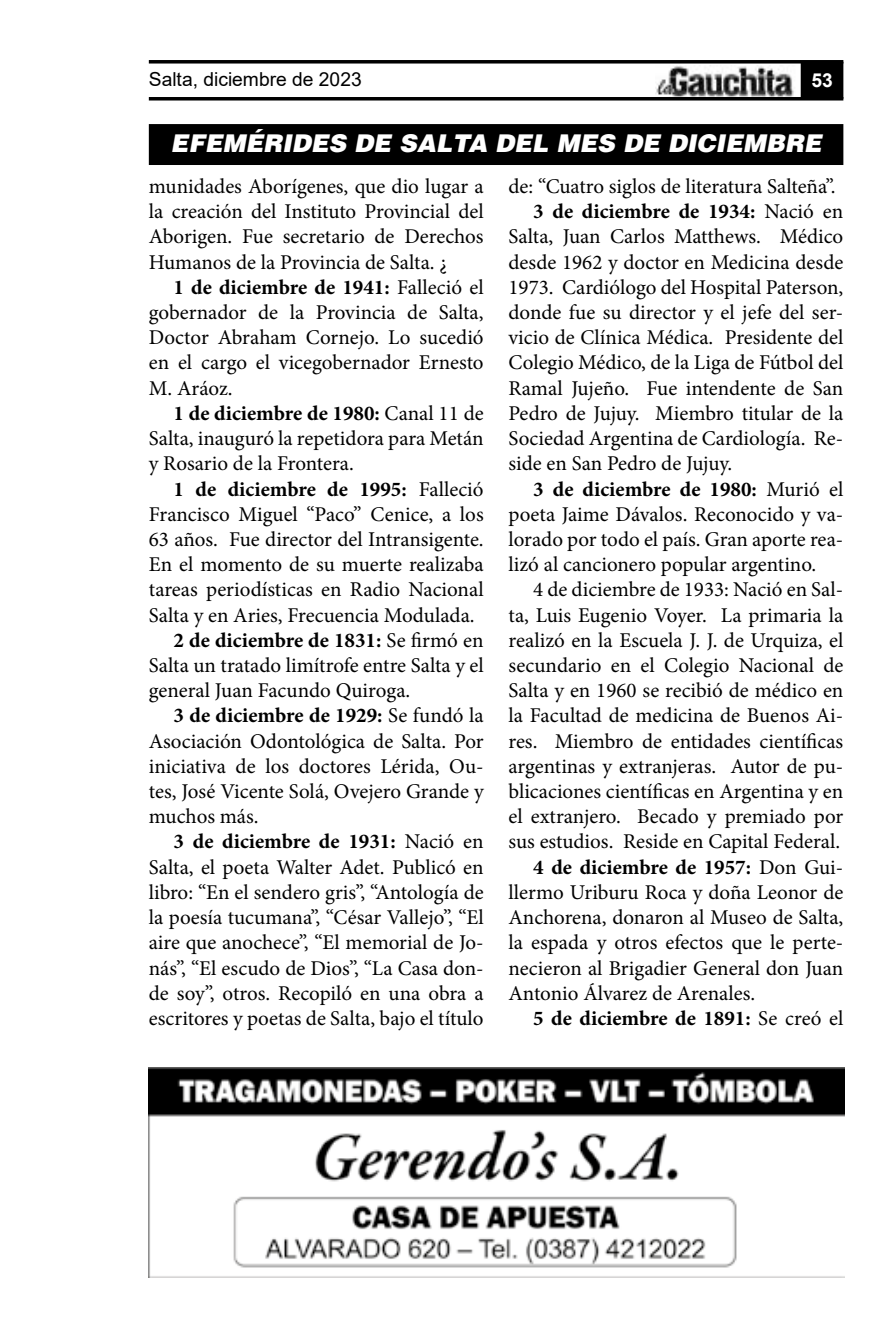
<style>
.page{position:relative;width:893px;height:1340px;background:#fff}
.page>*{position:absolute;margin:0;border:0;box-sizing:border-box;transform-origin:0 0}
.t1{font:24.5px "Airbus Special";color:#fff}
.t2{font:21px/25.2px "Minion Pro";color:#000;text-align:justify}
.t3{font:700 21px "Minion Pro";color:#000}
.t4{font:19.25px "Arial";color:#000}
.t5{font:700 19.25px "Arial";color:#fff}
.s1{font-weight:700}
.s2{font-weight:400}
</style>
<div class="page">
<img style="left:656px;top:65px;width:138px;height:32px">
<svg style="left:149px;top:60px;width:694px;height:4px;background:#1e1e1e"></svg>
<hr style="left:149px;top:97px;width:694px;height:3px;background:#000">
<div style="left:802px;top:63px;width:40px;height:35px;background:#000"></div>
<div style="left:801px;top:62px;width:42px;height:37px;border:2px solid #000"></div>
<div style="left:150px;top:125px;width:692px;height:39px;background:#000"></div>
<div style="left:149px;top:124px;width:694px;height:41px;border:2px solid #000"></div>
<img style="left:149px;top:1067px;width:695px;height:210px">
<p class="t4" style="left:149px;top:66px;width:214px">Salta, diciembre de 2023</p>
<p class="t5" style="left:811px;top:66px;width:23px">53</p>
<p class="t1" style="left:171px;top:129px;width:652px">EFEMÉRIDES DE SALTA DEL MES DE DICIEMBRE</p>
<p class="t2" style="left:149px;top:174px;width:336px">munidades Aborígenes, que dio lugar a la creación del Instituto Provincial del Aborigen. Fue secretario de Derechos Humanos de la Provincia de Salta. ¿</p>
<p class="t2" style="left:149px;top:274px;width:336px;text-indent:25px"><span class="s1">1 de diciembre de 1941:</span> Falleció el gobernador de la Provincia de Salta, Doctor Abraham Cornejo. Lo sucedió en el cargo el vicegobernador Ernesto M. Aráoz.</p>
<p class="t2" style="left:149px;top:400px;width:336px;text-indent:25px"><span class="s1">1 de diciembre de 1980:</span> Canal 11 de Salta, inauguró la repetidora para Metán y Rosario de la Frontera.</p>
<p class="t3" style="left:174px;top:474px;width:311px">1 de diciembre de 1995: <span class="s2">Falleció</span></p>
<p class="t2" style="left:149px;top:501px;width:336px">Francisco Miguel “Paco” Cenice, a los</p>
<p class="t2" style="left:149px;top:526px;width:336px">63 años. Fue director del Intransigente.</p>
<p class="t2" style="left:149px;top:552px;width:336px">En el momento de su muerte realizaba</p>
<p class="t2" style="left:149px;top:577px;width:336px">tareas periodísticas en Radio Nacional</p>
<p class="t2" style="left:149px;top:602px;width:327px">Salta y en Aries, Frecuencia Modulada.</p>
<p class="t3" style="left:174px;top:625px;width:312px">2 de diciembre de 1831: <span class="s2">Se firmó en</span></p>
<p class="t2" style="left:149px;top:652px;width:336px">Salta un tratado limítrofe entre Salta y el</p>
<p class="t2" style="left:149px;top:678px;width:263px">general Juan Facundo Quiroga.</p>
<p class="t3" style="left:174px;top:701px;width:312px">3 de diciembre de 1929: <span class="s2">Se fundó la</span></p>
<p class="t2" style="left:149px;top:728px;width:336px">Asociación Odontológica de Salta. Por</p>
<p class="t2" style="left:149px;top:753px;width:336px">iniciativa de los doctores Lérida, Ou-</p>
<p class="t2" style="left:149px;top:778px;width:336px">tes, José Vicente Solá, Ovejero Grande y</p>
<p class="t2" style="left:149px;top:804px;width:111px">muchos más.</p>
<p class="t3" style="left:174px;top:827px;width:312px">3 de diciembre de 1931: <span class="s2">Nació en</span></p>
<p class="t2" style="left:149px;top:854px;width:336px">Salta, el poeta Walter Adet. Publicó en</p>
<p class="t2" style="left:149px;top:879px;width:336px">libro: “En el sendero gris”, “Antología de</p>
<p class="t2" style="left:149px;top:904px;width:336px">la poesía tucumana”, “César Vallejo”, “El</p>
<p class="t2" style="left:149px;top:930px;width:336px">aire que anochece”, “El memorial de Jo-</p>
<p class="t2" style="left:149px;top:955px;width:336px">nás”, “El escudo de Dios”, “La Casa don-</p>
<p class="t2" style="left:149px;top:980px;width:336px">de soy”, otros. Recopiló en una obra a</p>
<p class="t2" style="left:149px;top:1005px;width:336px">escritores y poetas de Salta, bajo el título</p>
<p class="t2" style="left:508px;top:174px;width:328px">de: “Cuatro siglos de literatura Salteña”.</p>
<p class="t3" style="left:533px;top:197px;width:312px">3 de diciembre de 1934: <span class="s2">Nació en</span></p>
<p class="t2" style="left:508px;top:224px;width:336px">Salta, Juan Carlos Matthews. Médico</p>
<p class="t2" style="left:508px;top:249px;width:336px">desde 1962 y doctor en Medicina desde</p>
<p class="t2" style="left:508px;top:274px;width:336px">1973. Cardiólogo del Hospital Paterson,</p>
<p class="t2" style="left:508px;top:300px;width:336px">donde fue su director y el jefe del ser-</p>
<p class="t2" style="left:508px;top:325px;width:336px">vicio de Clínica Médica. Presidente del</p>
<p class="t2" style="left:508px;top:350px;width:336px">Colegio Médico, de la Liga de Fútbol del</p>
<p class="t2" style="left:508px;top:375px;width:336px">Ramal Jujeño. Fue intendente de San</p>
<p class="t2" style="left:508px;top:400px;width:336px">Pedro de Jujuy. Miembro titular de la</p>
<p class="t2" style="left:508px;top:426px;width:336px">Sociedad Argentina de Cardiología. Re-</p>
<p class="t2" style="left:508px;top:451px;width:225px">side en San Pedro de Jujuy.</p>
<p class="t3" style="left:533px;top:474px;width:312px">3 de diciembre de 1980: <span class="s2">Murió el</span></p>
<p class="t2" style="left:508px;top:501px;width:336px">poeta Jaime Dávalos. Reconocido y va-</p>
<p class="t2" style="left:508px;top:526px;width:336px">lorado por todo el país. Gran aporte rea-</p>
<p class="t2" style="left:508px;top:552px;width:309px">lizó al cancionero popular argentino.</p>
<p class="t2" style="left:533px;top:577px;width:311px">4 de diciembre de 1933: Nació en Sal-</p>
<p class="t2" style="left:508px;top:602px;width:336px">ta, Luis Eugenio Voyer. La primaria la</p>
<p class="t2" style="left:508px;top:627px;width:336px">realizó en la Escuela J. J. de Urquiza, el</p>
<p class="t2" style="left:508px;top:652px;width:336px">secundario en el Colegio Nacional de</p>
<p class="t2" style="left:508px;top:678px;width:336px">Salta y en 1960 se recibió de médico en</p>
<p class="t2" style="left:508px;top:703px;width:336px">la Facultad de medicina de Buenos Ai-</p>
<p class="t2" style="left:508px;top:728px;width:336px">res. Miembro de entidades científicas</p>
<p class="t2" style="left:508px;top:753px;width:336px">argentinas y extranjeras. Autor de pu-</p>
<p class="t2" style="left:508px;top:778px;width:336px">blicaciones científicas en Argentina y en</p>
<p class="t2" style="left:508px;top:804px;width:336px">el extranjero. Becado y premiado por</p>
<p class="t2" style="left:508px;top:829px;width:333px">sus estudios. Reside en Capital Federal.</p>
<p class="t3" style="left:533px;top:852px;width:312px">4 de diciembre de 1957: <span class="s2">Don Gui-</span></p>
<p class="t2" style="left:508px;top:879px;width:336px">llermo Uriburu Roca y doña Leonor de</p>
<p class="t2" style="left:508px;top:904px;width:336px">Anchorena, donaron al Museo de Salta,</p>
<p class="t2" style="left:508px;top:930px;width:336px">la espada y otros efectos que le perte-</p>
<p class="t2" style="left:508px;top:955px;width:336px">necieron al Brigadier General don Juan</p>
<p class="t2" style="left:508px;top:980px;width:248px">Antonio Álvarez de Arenales.</p>
<p class="t3" style="left:533px;top:1003px;width:312px">5 de diciembre de 1891: <span class="s2">Se creó el</span></p>
</div>
